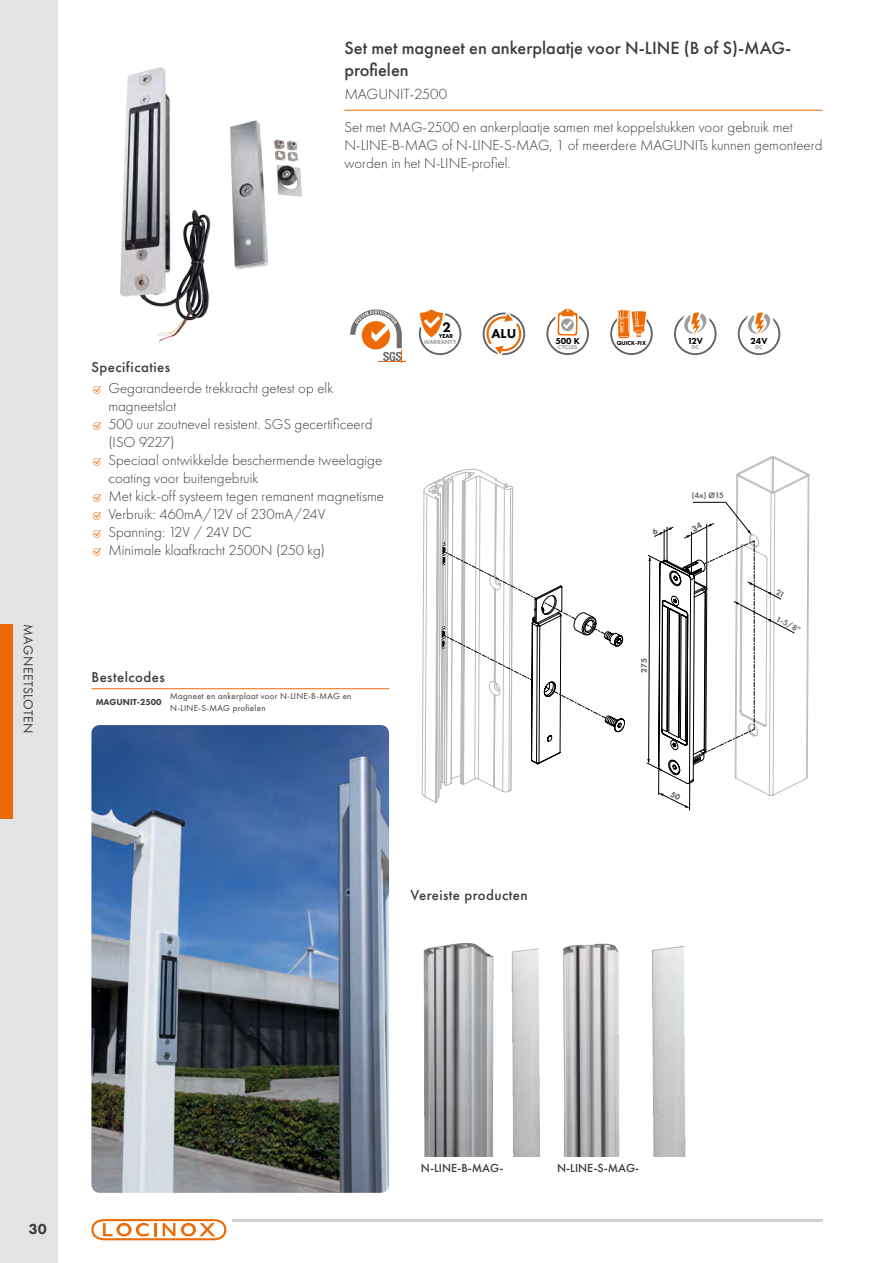
<style>
.page{position:relative;width:893px;height:1263px;background:#fff}
.page>*{position:absolute;margin:0;border:0;box-sizing:border-box;transform-origin:0 0}
.t1{font:500 18.3px/21.9px "Futura PT";color:#3c3c3b}
.t2{font:300 15.3px "Futura PT";color:#3c3c3b}
.t3{font:300 15px/18px "Futura PT";color:#3c3c3b}
.t4{font:800 15px "Futura PT";color:#3c3c3b}
.t5{font:500 14.85px "Futura PT";letter-spacing:.03em;color:#3c3c3b}
.t6{font:800 14.25px "Futura PT";color:#000}
.t7{font:13.5px "Futura PT";letter-spacing:.04em;color:#3c3c3b}
.t8{font:800 13.5px "Futura PT";color:#000}
.t9{font:500 12.15px "Futura PT";color:#3c3c3b}
.t10{font:9px/12px "Futura PT";letter-spacing:.03em;color:#3c3c3b}
.t11{font:800 9px "Futura PT";color:#3c3c3b}
.t12{font:800 9px "Futura PT";color:#000}
.t13{font:600 8.25px "Futura PT";color:#646363}
.t14{font:800 8.25px "Futura PT";color:#646363}
.t15{font:800 6px "Futura PT";color:#9d9d9c}
.t16{font:800 6px "Futura PT";color:#000}
.s1{font-family:"DVG";font-weight:400;font-size:18px;color:#ed6b06}
</style>
<div class="page">
<div style="left:0;top:0;width:58px;height:1263px;background:#e3e3e3"></div>
<hr style="left:232px;top:1219px;width:591px;height:2px;background:#d0d0d0">
<svg style="left:91px;top:1219px;width:135px;height:21px"></svg>
<div style="left:0;top:624px;width:13px;height:195px;background:#ed6b06"></div>
<img style="left:120px;top:67px;width:182px;height:276px">
<hr style="left:344px;top:110px;width:479px;height:1px;background:#ed6b06">
<svg style="left:350px;top:308px;width:431px;height:55px"></svg>
<img style="left:91px;top:725px;width:298px;height:468px">
<img style="left:423px;top:943px;width:117px;height:214px">
<img style="left:563px;top:943px;width:123px;height:214px">
<hr style="left:91px;top:688px;width:75px;height:1px;background:#ed6b06">
<hr style="left:166px;top:688px;width:223px;height:1px;background:#ed6b06">
<svg style="left:422px;top:471px;width:372px;height:339px"></svg>
<p class="t1" style="left:344px;top:37px;width:449px">Set met magneet en ankerplaatje voor N-LINE (B of S)-MAG&shy;profielen</p>
<p class="t2" style="left:344px;top:85px;width:104px">MAGUNIT-2500</p>
<p class="t3" style="left:344px;top:118px;width:480px">Set met MAG-2500 en ankerplaatje samen met koppelstukken voor gebruik met<br>N-LINE-B-MAG of N-LINE-S-MAG, 1 of meerdere MAGUNITs kunnen gemonteerd worden in het N-LINE-profiel.</p>
<p class="t7" style="left:36px;top:624px;width:111px;rotate:90deg">MAGNEETSLOTEN</p>
<p class="t5" style="left:91px;top:358px;width:80px">Specificaties</p>
<p class="t3" style="left:108px;top:379px;width:226px;text-indent:-17px"><span class="s1">●</span> Gegarandeerde trekkracht getest op elk magneetslot</p>
<p class="t3" style="left:108px;top:415px;width:266px;text-indent:-17px"><span class="s1">●</span> 500 uur zoutnevel resistent. SGS gecertificeerd (ISO 9227)</p>
<p class="t3" style="left:108px;top:451px;width:275px;text-indent:-17px"><span class="s1">●</span> Speciaal ontwikkelde beschermende tweelagige coating voor buitengebruik</p>
<p class="t3" style="left:91px;top:487px;width:294px"><span class="s1">●</span> Met kick-off systeem tegen remanent magnetisme</p>
<p class="t3" style="left:91px;top:505px;width:235px"><span class="s1">●</span> Verbruik: 460mA/12V of 230mA/24V</p>
<p class="t3" style="left:91px;top:523px;width:162px"><span class="s1">●</span> Spanning: 12V / 24V DC</p>
<p class="t3" style="left:91px;top:541px;width:235px"><span class="s1">●</span> Minimale klaafkracht 2500N (250 kg)</p>
<p class="t6" style="left:442px;top:318px;width:10px">2</p>
<p class="t15" style="left:424px;top:338px;width:34px">WARRANTY</p>
<p class="t16" style="left:439px;top:333px;width:16px">YEAR</p>
<p class="t8" style="left:491px;top:325px;width:26px">ALU</p>
<p class="t5" style="left:91px;top:668px;width:75px">Bestelcodes</p>
<p class="t11" style="left:96px;top:696px;width:68px">MAGUNIT-2500</p>
<p class="t10" style="left:170px;top:690px;width:183px">Magneet en ankerplaat voor N-LINE-B-MAG en<br>N-LINE-S-MAG profielen</p>
<p class="t12" style="left:555px;top:335px;width:26px">500 K</p>
<p class="t16" style="left:617px;top:339px;width:31px">QUICK-FIX</p>
<p class="t12" style="left:687px;top:335px;width:17px">12V</p>
<p class="t15" style="left:691px;top:344px;width:9px">DC</p>
<p class="t15" style="left:558px;top:343px;width:21px">CYCLES</p>
<p class="t12" style="left:751px;top:335px;width:18px">24V</p>
<p class="t15" style="left:755px;top:344px;width:9px">DC</p>
<p class="t13" style="left:692px;top:490px;width:33px">(4x) Ø15</p>
<p class="t14" style="left:639px;top:673px;width:16px;rotate:-90deg">275</p>
<p class="t13" style="left:779px;top:614px;width:28px;rotate:26deg">1-5/8”</p>
<p class="t5" style="left:410px;top:886px;width:119px">Vereiste producten</p>
<p class="t4" style="left:29px;top:1220px;width:19px">30</p>
<p class="t9" style="left:421px;top:1161px;width:84px">N-LINE-B-MAG-</p>
<p class="t9" style="left:557px;top:1161px;width:84px">N-LINE-S-MAG-</p>
</div>
